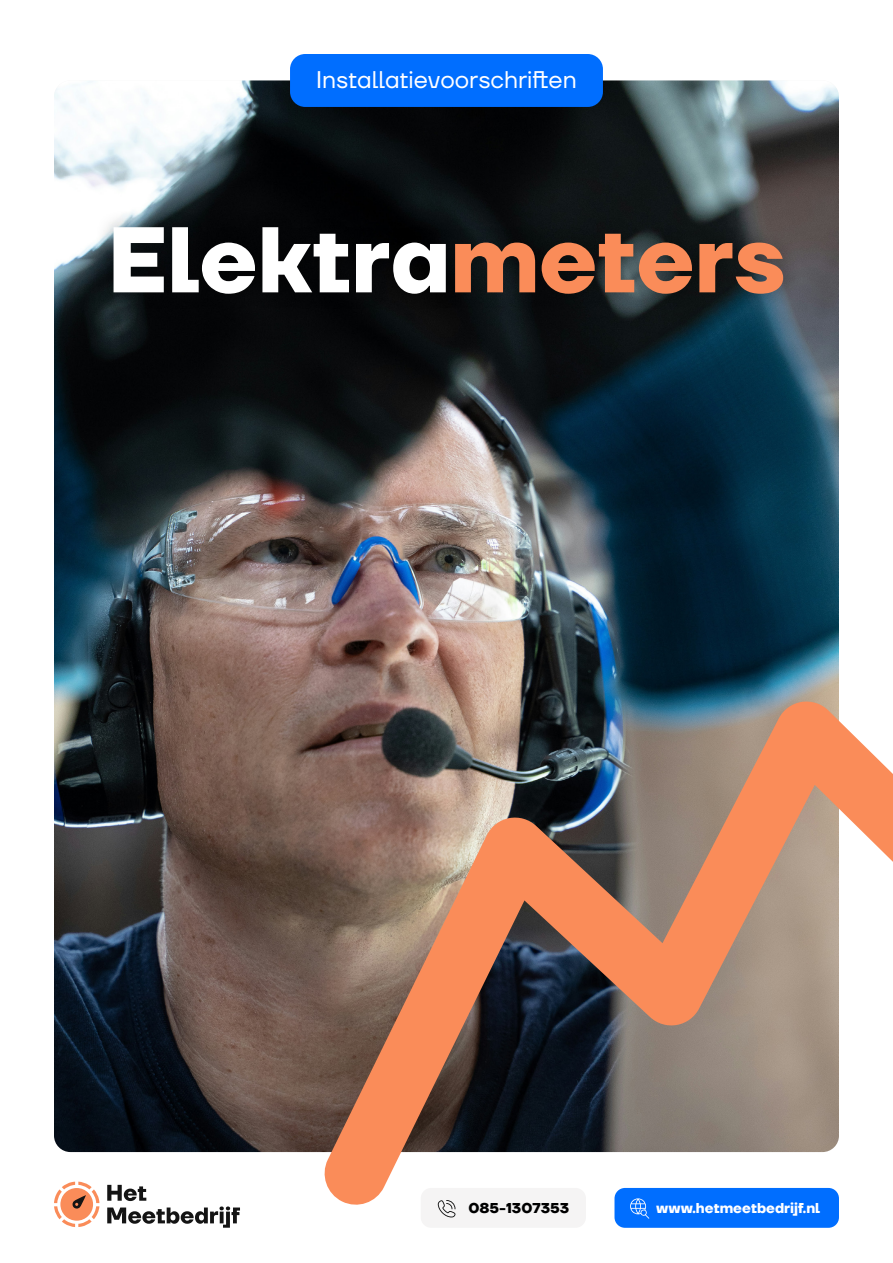
<style>
.page{position:relative;width:893px;height:1263px;background:#fff}
.page>*{position:absolute;margin:0;border:0;box-sizing:border-box;transform-origin:0 0}
.t1{font:700 93px "TT Firs Neue";color:#fff}
.t2{font:24px "TT Firs Neue";color:#fff}
.t3{font:700 14.25px "TT Firs Neue";color:#fff}
.t4{font:700 14.25px "TT Firs Neue";color:#000}
.s1{color:#fa8c59}
</style>
<div class="page">
<img style="left:54px;top:80px;width:785px;height:1072px">
<svg style="left:107px;top:1185px;width:133px;height:43px"></svg>
<svg style="left:54px;top:1181px;width:45px;height:46px"></svg>
<div style="left:94px;top:208px;width:707px;height:104px;background:#000;opacity:.3"></div>
<div style="left:290px;top:54px;width:313px;height:53px;background:#006eff;border-radius:15px"></div>
<div style="left:421px;top:1188px;width:165px;height:40px;background:#f5f4f4;border-radius:10px"></div>
<svg style="left:439px;top:1209px;width:17px;height:8px"></svg>
<div style="left:614px;top:1188px;width:225px;height:40px;background:#006eff;border-radius:10px"></div>
<svg style="left:630px;top:1209px;width:19px;height:10px"></svg>
<img style="left:320px;top:659px;width:573px;height:550px">
<p class="t2" style="left:316px;top:63px;width:262px">Installatievoorschriften</p>
<h1 class="t1" style="left:107px;top:196px;width:679px">Elektra<span class="s1">meters</span></h1>
<p class="t4" style="left:468px;top:1198px;width:102px">085-1307353</p>
<p class="t3" style="left:656px;top:1198px;width:165px">www.hetmeetbedrijf.nl</p>
</div>
